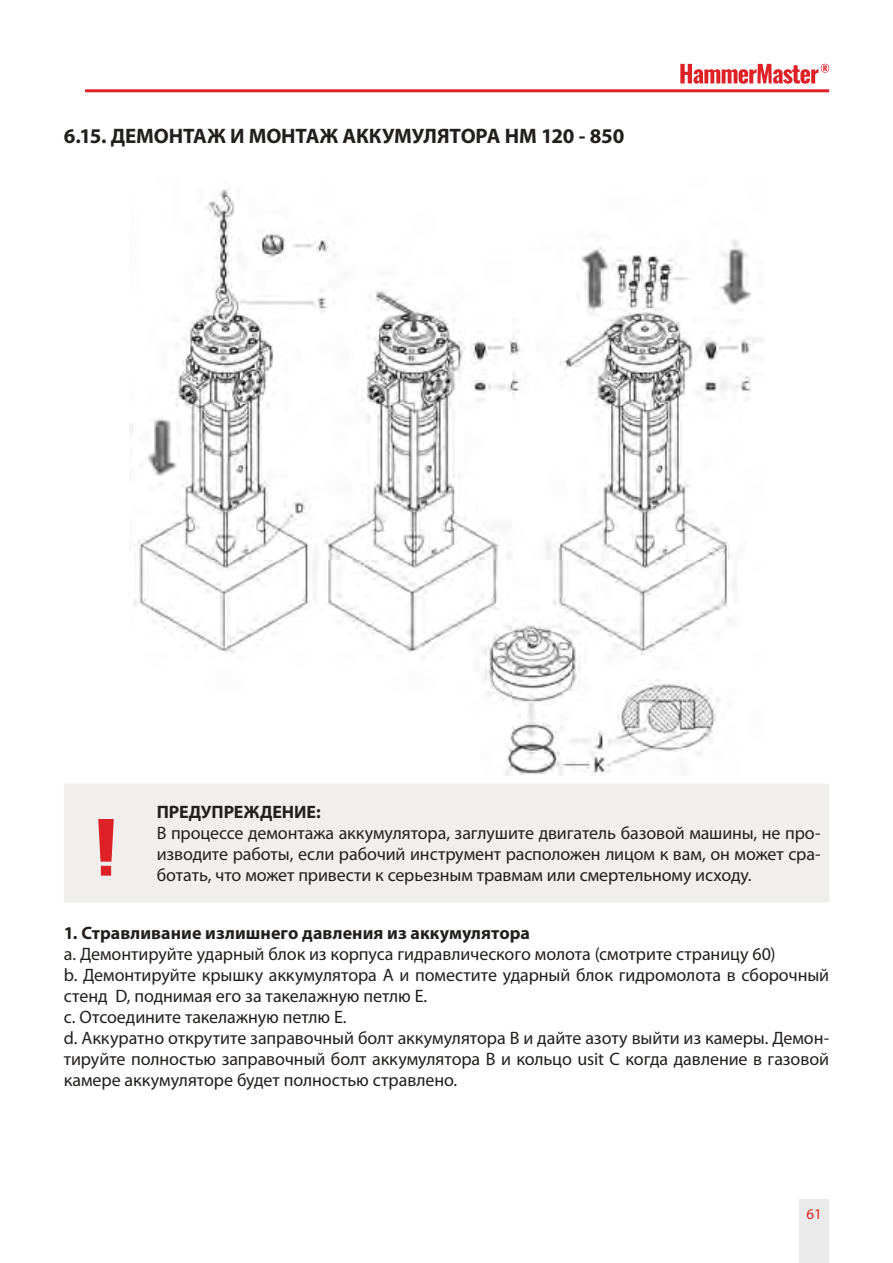
<style>
.page{position:relative;width:893px;height:1263px;background:#fff}
.page>*{position:absolute;margin:0;border:0;box-sizing:border-box;transform-origin:0 0}
.t1{font:700 21px "Myriad Pro";letter-spacing:-.005em;color:#241f1f}
.t2{font:18px/21px "Myriad Pro";letter-spacing:-.005em;color:#241f1f;text-align:justify}
.t3{font:700 18px "Myriad Pro";color:#241f1f}
.t4{font:15px "Myriad Pro";color:#dd2127}
</style>
<div class="page">
<div style="left:799px;top:1199px;width:30px;height:64px;background:#ebeaea"></div>
<hr style="left:85px;top:89px;width:744px;height:3px;background:#dd2127">
<svg style="left:680px;top:64px;width:149px;height:20px"></svg>
<div style="left:64px;top:784px;width:765px;height:118px;background:#f0efee"></div>
<svg style="left:98px;top:819px;width:16px;height:57px"></svg>
<img style="left:129px;top:189px;width:635px;height:586px">
<p class="t1" style="left:64px;top:124px;width:562px">6.15. ДЕМОНТАЖ И МОНТАЖ АККУМУЛЯТОРА HM 120 - 850</p>
<p class="t3" style="left:157px;top:802px;width:165px">ПРЕДУПРЕЖДЕНИЕ:</p>
<p class="t2" style="left:157px;top:823px;width:665px">В процессе демонтажа аккумулятора, заглушите двигатель базовой машины, не про&shy;изводите работы, если рабочий инструмент расположен лицом к вам, он может сра&shy;ботать, что может привести к серьезным травмам или смертельному исходу.</p>
<p class="t3" style="left:64px;top:922px;width:468px">1. Стравливание излишнего давления из аккумулятора</p>
<p class="t2" style="left:64px;top:943px;width:767px;text-align:left">a. Демонтируйте ударный блок из корпуса гидравлического молота (смотрите страницу 60)<br>b. Демонтируйте крышку аккумулятора A и поместите ударный блок гидромолота в сборочный стенд D, поднимая его за такелажную петлю Е.<br>c. Отсоедините такелажную петлю Е.<br>d. Аккуратно открутите заправочный болт аккумулятора B и дайте азоту выйти из камеры. Демон&shy;тируйте полностью заправочный болт аккумулятора B и кольцо usit C когда давление в газовой камере аккумуляторе будет полностью стравлено.</p>
<p class="t4" style="left:807px;top:1206px;width:17px">61</p>
</div>
